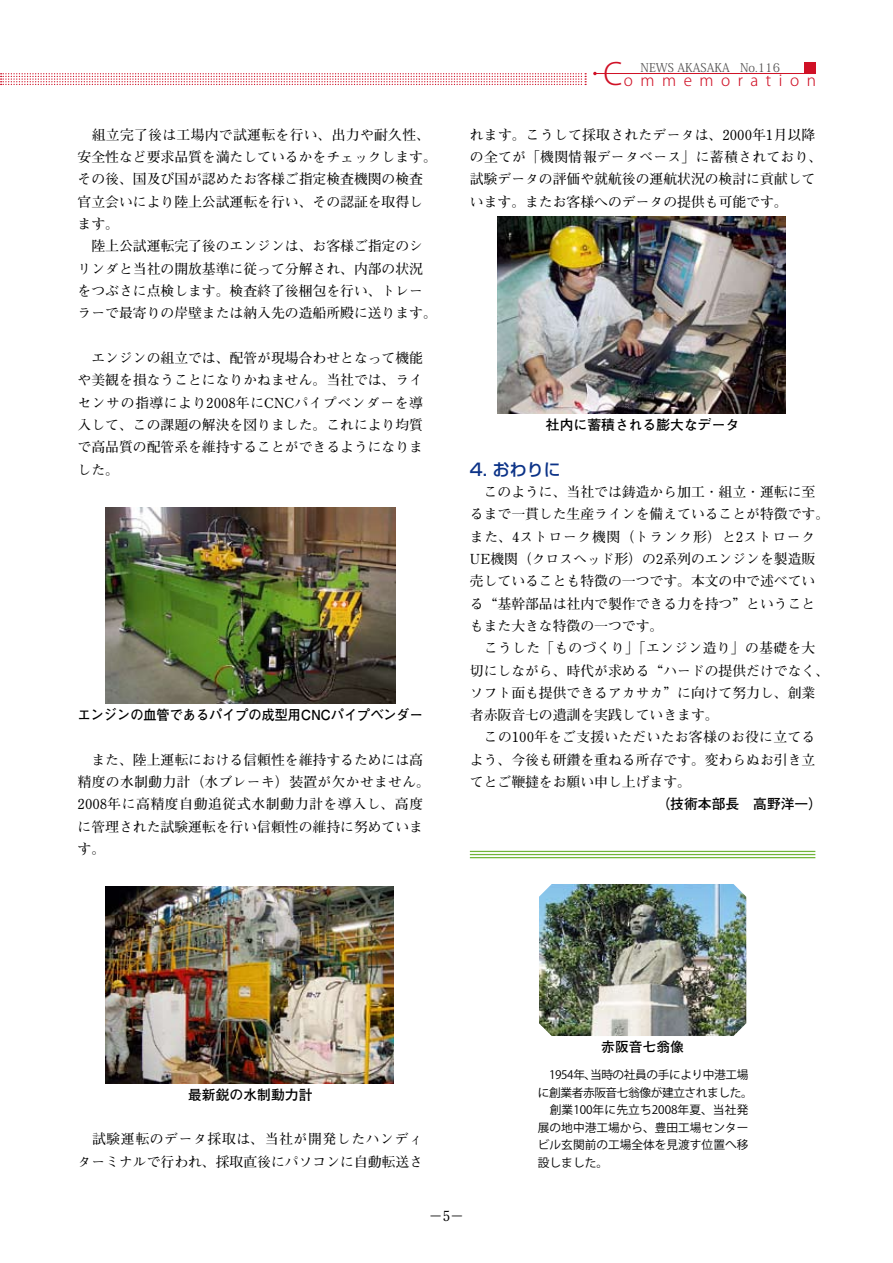
<style>
.page{position:relative;width:893px;height:1263px;background:#fff}
.page>*{position:absolute;margin:0;border:0;box-sizing:border-box;transform-origin:0 0}
.t1{font:500 16.95px "Shin Go Pro";color:#0c3388}
.t2{font:300 15.45px "Koz Go Pro";letter-spacing:.485em;color:#d01126}
.t3{font:700 13.8px/22.4px "Futo Min A101 Pro";color:#000}
.t4{font:700 13.8px "Futo Go B101 Pro";color:#000}
.t5{font:700 13.8px "Futo Go B101 Pro";color:#000;scale:.95 1}
.t6{font:12px "Koz Min Pro";color:#595757}
.t7{font:11.7px/17.5px "Koz Go Pro";color:#000}
.s1{font-size:30.15px}
</style>
<div class="page">
<img style="left:105px;top:507px;width:290px;height:197px">
<img style="left:105px;top:887px;width:288px;height:196px">
<img style="left:497px;top:217px;width:288px;height:197px">
<img style="left:539px;top:884px;width:207px;height:152px">
<div style="left:804px;top:62px;width:11px;height:12px;background:#d01126"></div>
<hr style="left:595px;top:73px;width:220px;height:1px;background:#d01126">
<svg style="left:0;top:73px;width:586px;height:12px"></svg>
<hr style="left:470px;top:851px;width:345px;height:1px;background:#70b538">
<hr style="left:470px;top:854px;width:345px;height:1px;background:#70b538">
<hr style="left:470px;top:857px;width:345px;height:1px;background:#70b538">
<p class="t3" style="left:78px;top:122px;width:361px">　組立完了後は工場内で試運転を行い、出力や耐久性、安全性など要求品質を満たしているかをチェックします。その後、国及び国が認めたお客様ご指定検査機関の検査官立会いにより陸上公試運転を行い、その認証を取得します。<br>　陸上公試運転完了後のエンジンは、お客様ご指定のシリンダと当社の開放基準に従って分解され、内部の状況をつぶさに点検します。検査終了後梱包を行い、トレーラーで最寄りの岸壁または納入先の造船所殿に送ります。</p>
<p class="t3" style="left:78px;top:345px;width:347px;text-align:justify">　エンジンの組立では、配管が現場合わせとなって機能や美観を損なうことになりかねません。当社では、ライセンサの指導により2008年にCNCパイプベンダーを導入して、この課題の解決を図りました。これにより均質で高品質の配管系を維持することができるようになりました。</p>
<p class="t5" style="left:78px;top:704px;width:365px">エンジンの血管であるパイプの成型用CNCパイプベンダー</p>
<p class="t3" style="left:78px;top:747px;width:354px">　また、陸上運転における信頼性を維持するためには高精度の水制動力計（水ブレーキ）装置が欠かせません。<br>2008年に高精度自動追従式水制動力計を導入し、高度に管理された試験運転を行い信頼性の維持に努めています。</p>
<p class="t2" style="left:604px;top:70px;width:214px"><span class="s1">C</span>ommemoration</p>
<p class="t6" style="left:641px;top:59px;width:141px">NEWS AKASAKA No.116</p>
<p class="t3" style="left:470px;top:122px;width:354px">れます。こうして採取されたデータは、2000年1月以降の全てが「機関情報データベース」に蓄積されており、試験データの評価や就航後の運航状況の検討に貢献しています。またお客様へのデータの提供も可能です。</p>
<p class="t4" style="left:546px;top:414px;width:195px">社内に蓄積される膨大なデータ</p>
<p class="t1" style="left:470px;top:455px;width:93px">4. おわりに</p>
<p class="t3" style="left:470px;top:479px;width:361px">　このように、当社では鋳造から加工・組立・運転に至るまで一貫した生産ラインを備えていることが特徴です。また、4ストローク機関（トランク形）と2ストローク<br>UE機関（クロスヘッド形）の2系列のエンジンを製造販売していることも特徴の一つです。本文の中で述べている“基幹部品は社内で製作できる力を持つ”ということもまた大きな特徴の一つです。<br>　こうした「ものづくり」「エンジン造り」の基礎を大切にしながら、時代が求める“ハードの提供だけでなく、ソフト面も提供できるアカサカ”に向けて努力し、創業者赤阪音七の遺訓を実践していきます。<br>　この100年をご支援いただいたお客様のお役に立てるよう、今後も研鑽を重ねる所存です。変わらぬお引き立てとご鞭撻をお願い申し上げます。</p>
<p class="t4" style="left:656px;top:793px;width:167px">（技術本部長　高野洋一）</p>
<p class="t4" style="left:188px;top:1083px;width:126px">最新鋭の水制動力計</p>
<p class="t3" style="left:78px;top:1126px;width:347px">　試験運転のデータ採取は、当社が開発したハンディターミナルで行われ、採取直後にパソコンに自動転送さ</p>
<p class="t4" style="left:601px;top:1036px;width:84px">赤阪音七翁像</p>
<p class="t7" style="left:538px;top:1066px;width:216px">　1954年、当時の社員の手により中港工場に創業者赤阪音七翁像が建立されました。　創業100年に先立ち2008年夏、当社発展の地中港工場から、豊田工場センタービル玄関前の工場全体を見渡す位置へ移設しました。</p>
<p class="t3" style="left:429px;top:1203px;width:37px">−5−</p>
</div>
